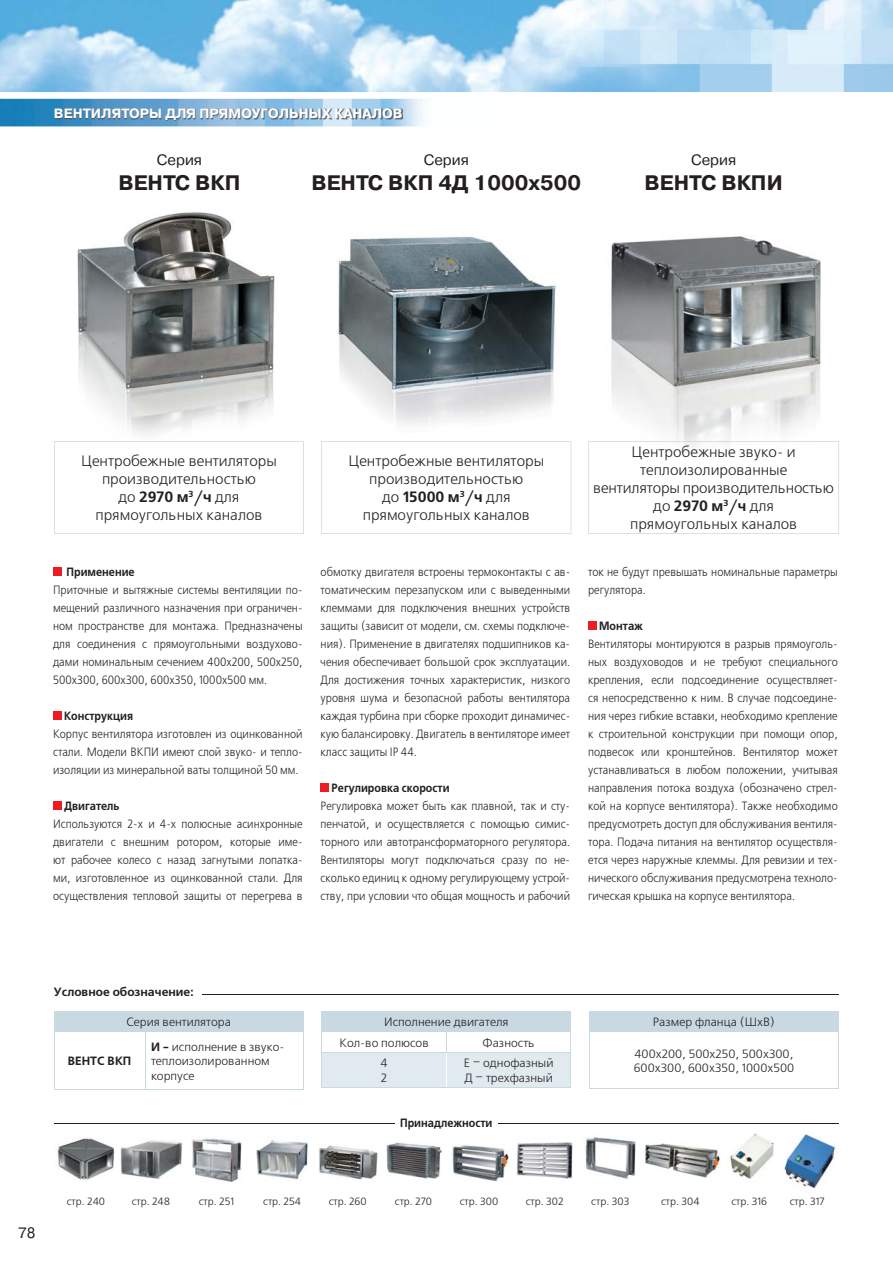
<style>
.page{position:relative;width:893px;height:1263px;background:#fff}
.page>*{position:absolute;margin:0;border:0;box-sizing:border-box;transform-origin:0 0}
.t1{font:700 21px "Pragmatica C";color:#231f20}
.t2{font:15px/18px "Free Set C";color:#231f20;text-align:center}
.t3{font:15px "Pragmatica C";color:#231f20}
.t4{font:700 13.5px "Pragmatica C";color:#fff}
.t5{font:12px/18px "Free Set C";color:#231f20;text-align:justify;scale:.9 1}
.t6{font:12px/14.4px "Free Set C";color:#231f20}
.t7{font:700 12px "Free Set C";color:#231f20;scale:.9 1}
.t8{font:700 12px "Free Set C";color:#231f20}
.t9{font:10.5px "Free Set C";color:#231f20}
.s1{font-weight:700}
</style>
<div class="page">
<img style="left:0;top:0;width:893px;height:92px">
<img style="left:0;top:99px;width:423px;height:27px">
<div style="left:53px;top:568px;width:9px;height:8px;background:#ed1c24"></div>
<div style="left:53px;top:711px;width:9px;height:9px;background:#ed1c24"></div>
<div style="left:53px;top:801px;width:9px;height:9px;background:#ed1c24"></div>
<div style="left:321px;top:783px;width:8px;height:9px;background:#ed1c24"></div>
<div style="left:588px;top:621px;width:9px;height:9px;background:#ed1c24"></div>
<img style="left:55px;top:109px;width:348px;height:12px">
<img style="left:77px;top:212px;width:198px;height:222px">
<img style="left:338px;top:236px;width:218px;height:188px">
<hr style="left:54px;top:1124px;width:340px;height:1px;background:#231f20">
<hr style="left:499px;top:1124px;width:340px;height:1px;background:#231f20">
<img style="left:120px;top:1140px;width:62px;height:40px">
<img style="left:191px;top:1138px;width:51px;height:44px">
<img style="left:256px;top:1140px;width:52px;height:40px">
<img style="left:319px;top:1145px;width:59px;height:35px">
<img style="left:386px;top:1142px;width:55px;height:37px">
<img style="left:517px;top:1142px;width:55px;height:37px">
<img style="left:452px;top:1144px;width:57px;height:38px">
<img style="left:57px;top:1138px;width:58px;height:43px">
<img style="left:585px;top:1137px;width:51px;height:43px">
<img style="left:730px;top:1133px;width:44px;height:46px">
<img style="left:645px;top:1143px;width:76px;height:35px">
<img style="left:781px;top:1133px;width:55px;height:56px">
<div style="left:54px;top:1011px;width:249px;height:21px;background:#c8d9e2"></div>
<hr style="left:54px;top:1089px;width:91px;height:1px;background:#c8d9e2">
<svg style="left:303px;top:1012px;width:1px;height:20px"></svg>
<hr style="left:54px;top:1032px;width:1px;height:57px;background:#c8d9e2">
<hr style="left:145px;top:1032px;width:1px;height:57px;background:#c8d9e2">
<hr style="left:303px;top:1032px;width:1px;height:57px;background:#c8d9e2">
<hr style="left:54px;top:1032px;width:249px;height:1px;background:#c8d9e2">
<hr style="left:145px;top:1089px;width:158px;height:1px;background:#c8d9e2">
<hr style="left:322px;top:1011px;width:124px;height:1px;background:#c8d9e2">
<svg style="left:322px;top:1012px;width:249px;height:75px"></svg>
<hr style="left:446px;top:1011px;width:125px;height:1px;background:#c8d9e2">
<hr style="left:322px;top:1032px;width:249px;height:1px;background:#c8d9e2">
<hr style="left:446px;top:1053px;width:1px;height:34px;background:#fff">
<hr style="left:322px;top:1087px;width:249px;height:1px;background:#c8d9e2">
<div style="left:589px;top:1011px;width:249px;height:21px;background:#c8d9e2"></div>
<hr style="left:589px;top:1089px;width:250px;height:1px;background:#c8d9e2">
<svg style="left:838px;top:1012px;width:1px;height:20px"></svg>
<hr style="left:589px;top:1032px;width:1px;height:57px;background:#c8d9e2">
<hr style="left:838px;top:1032px;width:1px;height:57px;background:#c8d9e2">
<hr style="left:589px;top:1011px;width:250px;height:1px;background:#c8d9e2">
<hr style="left:589px;top:1032px;width:250px;height:1px;background:#c8d9e2">
<hr style="left:202px;top:994px;width:637px;height:1px;background:#231f20">
<svg style="left:54px;top:441px;width:250px;height:93px"></svg>
<svg style="left:321px;top:441px;width:250px;height:93px"></svg>
<img style="left:611px;top:236px;width:210px;height:205px">
<svg style="left:588px;top:441px;width:251px;height:93px"></svg>
<p class="t4" style="left:54px;top:106px;width:350px">ВЕНТИЛЯТОРЫ ДЛЯ ПРЯМОУГОЛЬНЫХ КАНАЛОВ</p>
<p class="t3" style="left:157px;top:151px;width:47px">Серия</p>
<h1 class="t1" style="left:118px;top:171px;width:124px">ВЕНТС ВКП</h1>
<p class="t3" style="left:424px;top:151px;width:47px">Серия</p>
<h1 class="t1" style="left:311px;top:171px;width:271px">ВЕНТС ВКП 4Д 1000х500</h1>
<p class="t3" style="left:691px;top:151px;width:47px">Серия</p>
<h1 class="t1" style="left:645px;top:171px;width:140px">ВЕНТС ВКПИ</h1>
<p class="t2" style="left:81px;top:453px;width:197px">Центробежные вентиляторы производительностью<br>до <span class="s1">2970 м</span><sup>3</sup><span class="s1">/ч</span> для прямоугольных каналов</p>
<p class="t2" style="left:348px;top:453px;width:197px">Центробежные вентиляторы производительностью<br>до <span class="s1">15000 м</span><sup>3</sup><span class="s1">/ч</span> для прямоугольных каналов</p>
<p class="t7" style="left:67px;top:568px;width:77px">Применение</p>
<p class="t5" style="left:53px;top:581px;width:279px">Приточные и вытяжные системы вентиляции по&shy;мещений различного назначения при ограничен&shy;ном пространстве для монтажа. Предназначены для соединения с прямоугольными воздухово&shy;дами номинальным сечением 400х200, 500х250, 500х300, 600х300, 600х350, 1000х500 мм.</p>
<p class="t7" style="left:64px;top:712px;width:78px">Конструкция</p>
<p class="t5" style="left:53px;top:725px;width:279px">Корпус вентилятора изготовлен из оцинкованной стали. Модели ВКПИ имеют слой звуко- и тепло&shy;изоляции из минеральной ваты толщиной 50 мм.</p>
<p class="t7" style="left:64px;top:802px;width:63px">Двигатель</p>
<p class="t5" style="left:53px;top:815px;width:279px">Используются 2-х и 4-х полюсные асинхронные двигатели с внешним ротором, которые име&shy;ют рабочее колесо с назад загнутыми лопатка&shy;ми, изготовленное из оцинкованной стали. Для осуществления тепловой защиты от перегрева в</p>
<p class="t5" style="left:321px;top:563px;width:279px">обмотку двигателя встроены термоконтакты с ав&shy;томатическим перезапуском или с выведенными клеммами для подключения внешних устройств защиты (зависит от модели, см. схемы подключе&shy;ния). Применение в двигателях подшипников ка&shy;чения обеспечивает большой срок эксплуатации.<br>Для достижения точных характеристик, низкого уровня шума и безопасной работы вентилятора каждая турбина при сборке проходит динамичес&shy;кую балансировку. Двигатель в вентиляторе имеет класс защиты IP 44.</p>
<p class="t7" style="left:332px;top:784px;width:133px">Регулировка скорости</p>
<p class="t5" style="left:321px;top:797px;width:279px">Регулировка может быть как плавной, так и сту&shy;пенчатой, и осуществляется с помощью симис&shy;торного или автотрансформаторного регулятора.<br>Вентиляторы могут подключаться сразу по не&shy;сколько единиц к одному регулирующему устрой&shy;ству, при условии что общая мощность и рабочий</p>
<p class="t2" style="left:593px;top:444px;width:242px">Центробежные звуко- и теплоизолированные<br>вентиляторы производительностью до <span class="s1">2970 м</span><sup>3</sup><span class="s1">/ч</span> для<br>прямоугольных каналов</p>
<p class="t5" style="left:588px;top:563px;width:279px">ток не будут превышать номинальные параметры регулятора.</p>
<p class="t7" style="left:599px;top:622px;width:50px">Монтаж</p>
<p class="t5" style="left:588px;top:635px;width:279px">Вентиляторы монтируются в разрыв прямоуголь&shy;ных воздуховодов и не требуют специального крепления, если подсоединение осуществляет&shy;ся непосредственно к ним. В случае подсоедине&shy;ния через гибкие вставки, необходимо крепление к строительной конструкции при помощи опор, подвесок или кронштейнов. Вентилятор может устанавливаться в любом положении, учитывая направления потока воздуха (обозначено стрел&shy;кой на корпусе вентилятора). Также необходимо предусмотреть доступ для обслуживания вентиля&shy;тора. Подача питания на вентилятор осуществля&shy;ется через наружные клеммы. Для ревизии и тех&shy;нического обслуживания предусмотрена техноло&shy;гическая крышка на корпусе вентилятора.</p>
<p class="t8" style="left:54px;top:987px;width:141px">Условное обозначение:</p>
<p class="t6" style="left:126px;top:1015px;width:106px">Серия вентилятора</p>
<p class="t8" style="left:68px;top:1057px;width:65px">ВЕНТС ВКП</p>
<p class="t6" style="left:151px;top:1040px;width:135px"><span class="s1">И -</span> исполнение в звуко&shy;теплоизолированном корпусе</p>
<p class="t6" style="left:339px;top:1012px;width:171px;line-height:20.7px;text-indent:45px">Исполнение двигателя<br>Кол-во полюсов</p>
<p class="t6" style="left:482px;top:1036px;width:54px">Фазность</p>
<p class="t6" style="left:380px;top:1056px;width:9px">4<br>2</p>
<p class="t6" style="left:464px;top:1056px;width:91px">Е – однофазный<br>Д – трехфазный</p>
<p class="t7" style="left:400px;top:1118px;width:104px">Принадлежности</p>
<p class="t6" style="left:653px;top:1015px;width:124px">Размер фланца (ШхВ)</p>
<p class="t6" style="left:634px;top:1047px;width:162px">400х200, 500х250, 500х300,<br>600х300, 600х350, 1000х500</p>
<p class="t3" style="left:18px;top:1224px;width:19px">78</p>
<p class="t9" style="left:67px;top:1196px;width:40px">стр. 240</p>
<p class="t9" style="left:132px;top:1196px;width:40px">стр. 248</p>
<p class="t9" style="left:199px;top:1196px;width:37px">стр. 251</p>
<p class="t9" style="left:263px;top:1196px;width:39px">стр. 254</p>
<p class="t9" style="left:329px;top:1196px;width:40px">стр. 260</p>
<p class="t9" style="left:395px;top:1196px;width:39px">стр. 270</p>
<p class="t9" style="left:460px;top:1196px;width:40px">стр. 300</p>
<p class="t9" style="left:526px;top:1196px;width:39px">стр. 302</p>
<p class="t9" style="left:591px;top:1196px;width:40px">стр. 303</p>
<p class="t9" style="left:731px;top:1196px;width:37px">стр. 316</p>
<p class="t9" style="left:661px;top:1196px;width:40px">стр. 304</p>
<p class="t9" style="left:790px;top:1196px;width:36px">стр. 317</p>
</div>
